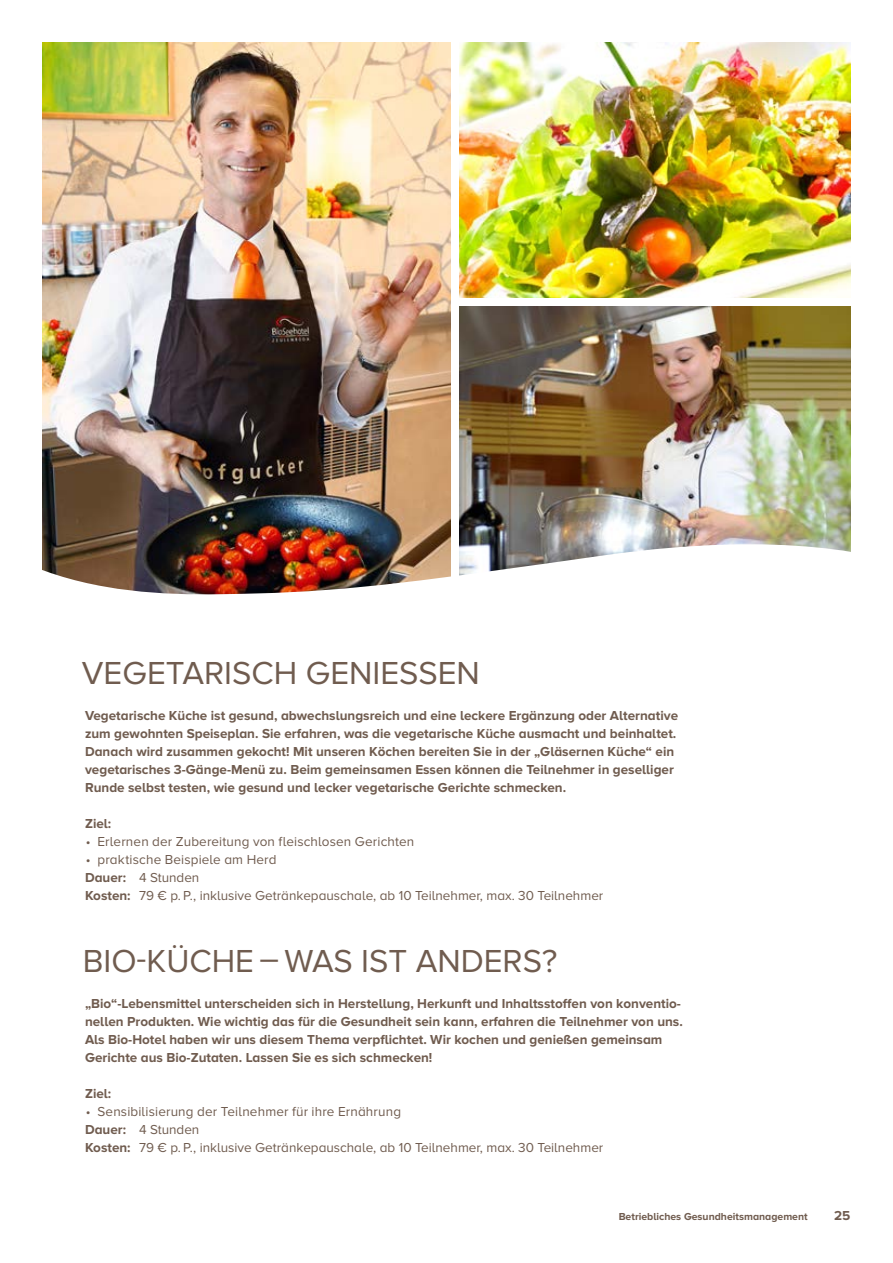
<style>
.page{position:relative;width:893px;height:1263px;background:#fff}
.page>*{position:absolute;margin:0;border:0;box-sizing:border-box;transform-origin:0 0}
.t1{font:33px "Proxima Nova A";color:#705c4f}
.t2{font:700 13.5px/18px "Proxima Nova A";color:#705c4f}
.t3{font:13.5px/18px "Proxima Nova A";color:#705c4f}
.t4{font:700 10.5px "Proxima Nova A";color:#705c4f}
.s1{font-weight:700}
</style>
<div class="page">
<img style="left:43px;top:43px;width:408px;height:245px">
<img style="left:459px;top:43px;width:391px;height:245px">
<img style="left:42px;top:288px;width:809px;height:307px">
<h1 class="t1" style="left:82px;top:654px;width:400px">VEGETARISCH GENIESSEN</h1>
<p class="t2" style="left:85px;top:707px;width:595px">Vegetarische Küche ist gesund, abwechslungsreich und eine leckere Ergänzung oder Alternative zum gewohnten Speiseplan. Sie erfahren, was die vegetarische Küche ausmacht und beinhaltet.<br>Danach wird zusammen gekocht! Mit unseren Köchen bereiten Sie in der „Gläsernen Küche“ ein vegetarisches 3-Gänge-Menü zu. Beim gemeinsamen Essen können die Teilnehmer in geselliger Runde selbst testen, wie gesund und lecker vegetarische Gerichte schmecken.</p>
<p class="t2" style="left:85px;top:815px;width:28px">Ziel:</p>
<p class="t3" style="left:86px;top:833px;width:330px">• Erlernen der Zubereitung von fleischlosen Gerichten</p>
<p class="t3" style="left:85px;top:851px;width:520px">• praktische Beispiele am Herd<br><span class="s1">Dauer:</span> 4 Stunden<br><span class="s1">Kosten:</span> 79 € p. P., inklusive Getränkepauschale, ab 10 Teilnehmer, max. 30 Teilnehmer</p>
<h1 class="t1" style="left:83px;top:942px;width:476px">BIO-KÜCHE – WAS IST ANDERS?</h1>
<p class="t2" style="left:85px;top:995px;width:599px">„Bio“-Lebensmittel unterscheiden sich in Herstellung, Herkunft und Inhaltsstoffen von konventio&shy;nellen Produkten. Wie wichtig das für die Gesundheit sein kann, erfahren die Teilnehmer von uns.<br>Als Bio-Hotel haben wir uns diesem Thema verpflichtet. Wir kochen und genießen gemeinsam Gerichte aus Bio-Zutaten. Lassen Sie es sich schmecken!</p>
<p class="t2" style="left:85px;top:1085px;width:28px">Ziel:</p>
<p class="t3" style="left:85px;top:1103px;width:520px">• Sensibilisierung der Teilnehmer für ihre Ernährung<br><span class="s1">Dauer:</span> 4 Stunden<br><span class="s1">Kosten:</span> 79 € p. P., inklusive Getränkepauschale, ab 10 Teilnehmer, max. 30 Teilnehmer</p>
<p class="t4" style="left:619px;top:1211px;width:191px">Betriebliches Gesundheitsmanagement</p>
<p class="t2" style="left:834px;top:1208px;width:18px">25</p>
</div>
